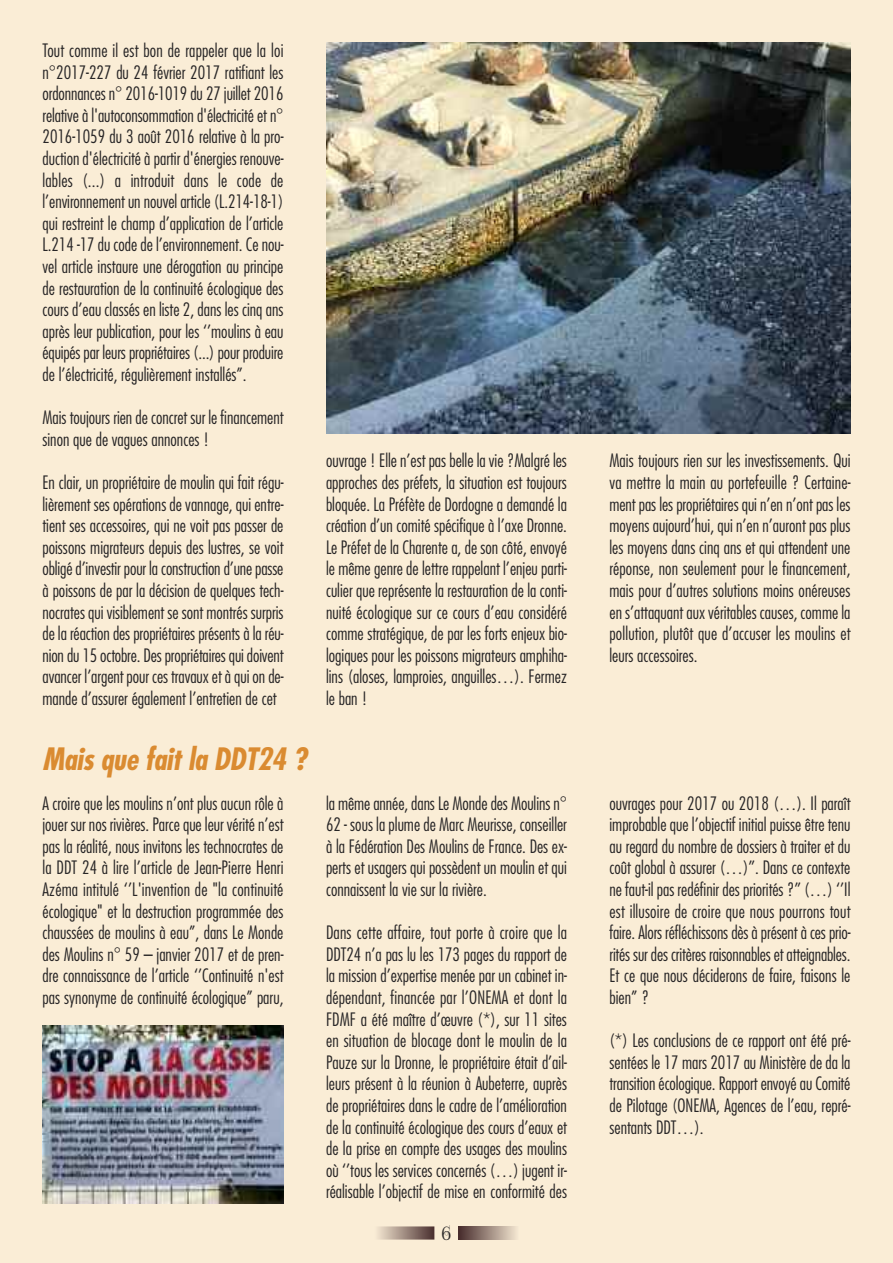
<style>
.page{position:relative;width:893px;height:1263px;background:#faedd6}
.page>*{position:absolute;margin:0;border:0;box-sizing:border-box;transform-origin:0 0}
.t1{font:italic 700 condensed 30px "Futura";letter-spacing:-.01em;color:#da8b31}
.t2{font:19.95px "Foglihten No 04";color:#272526}
.t3{font:300 condensed 18px/21.6px "Futura";color:#272526;text-align:justify}
</style>
<div class="page">
<svg style="left:459px;top:1226px;width:59px;height:13px"></svg>
<svg style="left:375px;top:1226px;width:59px;height:13px"></svg>
<img style="left:326px;top:43px;width:524px;height:390px">
<img style="left:43px;top:1025px;width:240px;height:178px">
<p class="t3" style="left:43px;top:41px;width:242px">Tout comme il est bon de rappeler que la loi n°2017-227 du 24 février 2017 ratifiant les ordonnances n° 2016-1019 du 27 juillet 2016 relative à l'autoconsommation d'électricité et n° 2016-1059 du 3 août 2016 relative à la pro&shy;duction d'électricité à partir d'énergies renouve&shy;lables (...) a introduit dans le code de l’environnement un nouvel article (L.214-18-1) qui restreint le champ d’application de l’article L.214 -17 du code de l’environnement. Ce nou&shy;vel article instaure une dérogation au principe de restauration de la continuité écologique des cours d’eau classés en liste 2, dans les cinq ans après leur publication, pour les ‘’moulins à eau équipés par leurs propriétaires (...) pour produire de l’électricité, régulièrement installés’’.</p>
<p class="t3" style="left:43px;top:408px;width:242px">Mais toujours rien de concret sur le financement sinon que de vagues annonces !</p>
<p class="t3" style="left:43px;top:473px;width:242px">En clair, un propriétaire de moulin qui fait régu&shy;lièrement ses opérations de vannage, qui entre&shy;tient ses accessoires, qui ne voit pas passer de poissons migrateurs depuis des lustres, se voit obligé d’investir pour la construction d’une passe à poissons de par la décision de quelques tech&shy;nocrates qui visiblement se sont montrés surpris de la réaction des propriétaires présents à la réu&shy;nion du 15 octobre. Des propriétaires qui doivent avancer l’argent pour ces travaux et à qui on de&shy;mande d’assurer également l’entretien de cet</p>
<h1 class="t1" style="left:43px;top:746px;width:266px">Mais que fait la DDT24 ?</h1>
<p class="t3" style="left:326px;top:451px;width:242px">ouvrage ! Elle n’est pas belle la vie ?Malgré les approches des préfets, la situation est toujours bloquée. La Préfète de Dordogne a demandé la création d’un comité spécifique à l’axe Dronne.<br>Le Préfet de la Charente a, de son côté, envoyé le même genre de lettre rappelant l’enjeu parti&shy;culier que représente la restauration de la conti&shy;nuité écologique sur ce cours d’eau considéré comme stratégique, de par les forts enjeux bio&shy;logiques pour les poissons migrateurs amphiha&shy;lins (aloses, lamproies, anguilles…). Fermez le ban !</p>
<p class="t3" style="left:609px;top:451px;width:242px">Mais toujours rien sur les investissements. Qui va mettre la main au portefeuille ? Certaine&shy;ment pas les propriétaires qui n’en n’ont pas les moyens aujourd’hui, qui n’en n’auront pas plus les moyens dans cinq ans et qui attendent une réponse, non seulement pour le financement, mais pour d’autres solutions moins onéreuses en s’attaquant aux véritables causes, comme la pollution, plutôt que d’accuser les moulins et leurs accessoires.</p>
<p class="t3" style="left:43px;top:793px;width:242px">A croire que les moulins n’ont plus aucun rôle à jouer sur nos rivières. Parce que leur vérité n’est pas la réalité, nous invitons les technocrates de la DDT 24 à lire l’article de Jean-Pierre Henri Azéma intitulé ‘’L'invention de "la continuité écologique" et la destruction programmée des chaussées de moulins à eau’’, dans Le Monde des Moulins n° 59 – janvier 2017 et de pren&shy;dre connaissance de l’article ‘’Continuité n'est pas synonyme de continuité écologique’’ paru,</p>
<p class="t3" style="left:326px;top:793px;width:242px">la même année, dans Le Monde des Moulins n° 62 - sous la plume de Marc Meurisse, conseiller à la Fédération Des Moulins de France. Des ex&shy;perts et usagers qui possèdent un moulin et qui connaissent la vie sur la rivière.</p>
<p class="t3" style="left:326px;top:923px;width:242px">Dans cette affaire, tout porte à croire que la DDT24 n’a pas lu les 173 pages du rapport de la mission d’expertise menée par un cabinet in&shy;dépendant, financée par l’ONEMA et dont la FDMF a été maître d’œuvre (*), sur 11 sites en situation de blocage dont le moulin de la Pauze sur la Dronne, le propriétaire était d’ail&shy;leurs présent à la réunion à Aubeterre, auprès de propriétaires dans le cadre de l’amélioration de la continuité écologique des cours d’eaux et de la prise en compte des usages des moulins où ‘’tous les services concernés (…) jugent ir&shy;réalisable l’objectif de mise en conformité des</p>
<p class="t2" style="left:442px;top:1225px;width:11px">6</p>
<p class="t3" style="left:609px;top:793px;width:242px">ouvrages pour 2017 ou 2018 (…). Il paraît improbable que l’objectif initial puisse être tenu au regard du nombre de dossiers à traiter et du coût global à assurer (…)’’. Dans ce contexte ne faut-il pas redéfinir des priorités ?’’ (…) ‘’Il est illusoire de croire que nous pourrons tout faire. Alors réfléchissons dès à présent à ces prio&shy;rités sur des critères raisonnables et atteignables.<br>Et ce que nous déciderons de faire, faisons le bien’’ ?</p>
<p class="t3" style="left:609px;top:1031px;width:242px">(*) Les conclusions de ce rapport ont été pré&shy;sentées le 17 mars 2017 au Ministère de da la transition écologique. Rapport envoyé au Comité de Pilotage (ONEMA, Agences de l’eau, repré&shy;sentants DDT…).</p>
</div>
